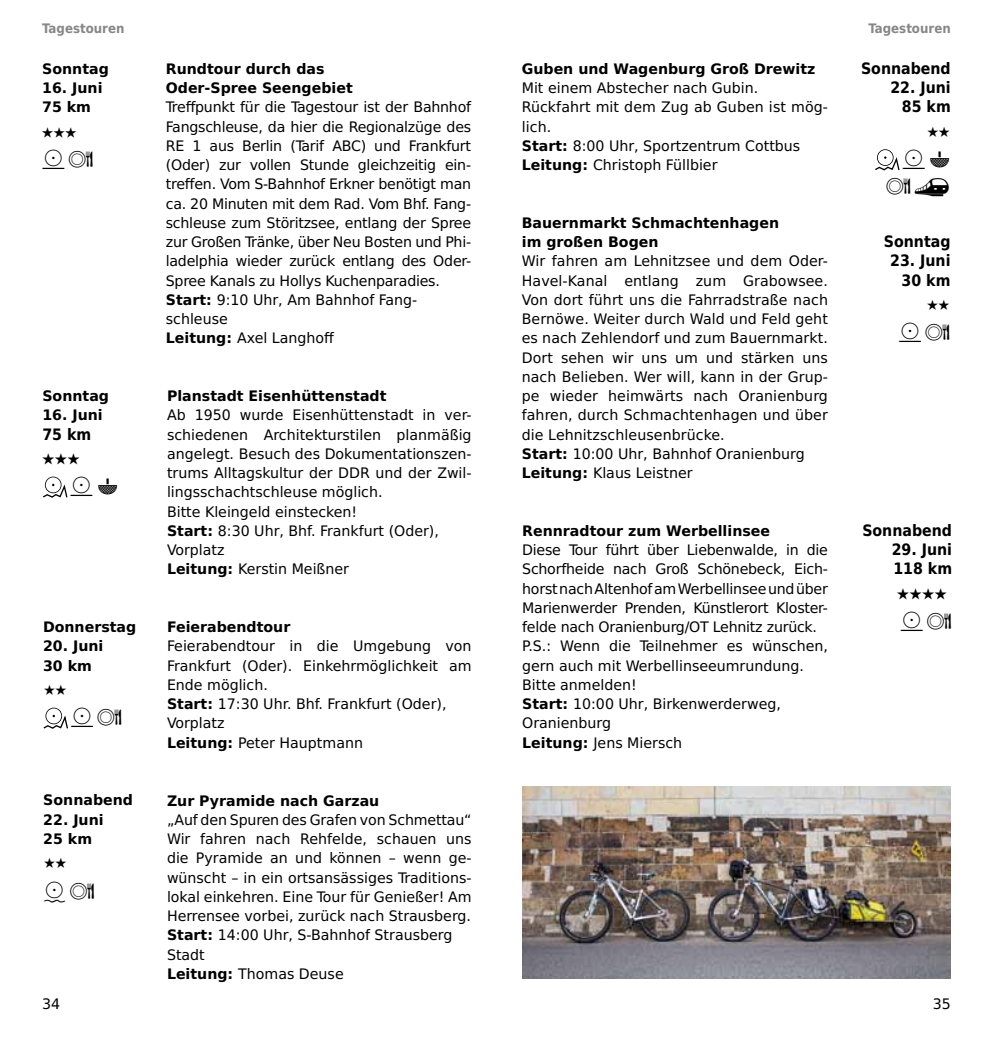
<style>
.page{position:relative;width:993px;height:1042px;background:#fff}
.page>*{position:absolute;margin:0;border:0;box-sizing:border-box;transform-origin:0 0}
.t1{font:22.75px/27.3px "ADFC Picto PP";letter-spacing:.125em;color:#000}
.t2{font:21px "ADFC Picto PP";color:#000}
.t3{font:700 15.75px/19.2px "DejaVu Sans Condensed";color:#000;text-align:right}
.t4{font:14.53px/19.2px "DejaVu Sans Condensed";color:#000;scale:1.09 1}
.t5{font:700 14.53px/19.2px "DejaVu Sans Condensed";color:#000;scale:1.09 1}
.t6{font:700 13.12px "DejaVu Sans Condensed";color:#878787}
.s1{font-weight:700}
</style>
<div class="page">
<svg style="left:43px;top:476px;width:25px;height:22px"></svg>
<svg style="left:43px;top:707px;width:25px;height:22px"></svg>
<svg style="left:875px;top:149px;width:25px;height:22px"></svg>
<img style="left:522px;top:786px;width:428px;height:193px">
<p class="t6" style="left:42px;top:18px;width:84px">Tagestouren</p>
<p class="t6" style="left:868px;top:18px;width:84px">Tagestouren</p>
<p class="t5" style="left:42px;top:59px;width:63px">Sonntag</p>
<p class="t5" style="left:42px;top:78px;width:57px">16. Juni<br>75 km</p>
<h2 class="t2" style="left:42px;top:121px;width:39px">Ă</h2>
<h1 class="t1" style="left:42px;top:145px;width:53px">IN</h1>
<p class="t5" style="left:166px;top:59px;width:173px">Rundtour durch das<br>Oder-Spree Seengebiet</p>
<p class="t4" style="left:166px;top:97px;width:281px">Treffpunkt für die Tagestour ist der Bahnhof Fangschleuse, da hier die Regionalzüge des RE 1 aus Berlin (Tarif ABC) und Frankfurt (Oder) zur vollen Stunde gleichzeitig ein&shy;treffen. Vom S-Bahnhof Erkner benötigt man ca. 20 Minuten mit dem Rad. Vom Bhf. Fang&shy;schleuse zum Störitzsee, entlang der Spree zur Großen Tränke, über Neu Bosten und Phi&shy;ladelphia wieder zurück entlang des Oder-Spree Kanals zu Hollys Kuchenparadies.<br><span class="s1">Start:</span> 9:10 Uhr, Am Bahnhof Fang&shy;schleuse<br><span class="s1">Leitung:</span> Axel Langhoff</p>
<p class="t5" style="left:42px;top:386px;width:63px">Sonntag</p>
<p class="t5" style="left:42px;top:405px;width:57px">16. Juni</p>
<p class="t3" style="left:42px;top:424px;width:50px">75 km</p>
<h1 class="t1" style="left:70px;top:445px;width:50px;text-indent:-28px">Ă<br>IK</h1>
<p class="t5" style="left:167px;top:386px;width:203px">Planstadt Eisenhüttenstadt</p>
<p class="t4" style="left:167px;top:405px;width:281px">Ab 1950 wurde Eisenhüttenstadt in ver&shy;schiedenen Architekturstilen planmäßig angelegt. Besuch des Dokumentationszen&shy;trums Alltagskultur der DDR und der Zwil&shy;lingsschachtschleuse möglich.<br>Bitte Kleingeld einstecken!<br><span class="s1">Start:</span> 8:30 Uhr, Bhf. Frankfurt (Oder), Vorplatz<br><span class="s1">Leitung:</span> Kerstin Meißner</p>
<p class="t5" style="left:43px;top:617px;width:87px">Donnerstag</p>
<p class="t5" style="left:43px;top:636px;width:57px">20. Juni<br>30 km</p>
<h1 class="t1" style="left:43px;top:676px;width:26px">*</h1>
<h1 class="t1" style="left:71px;top:703px;width:53px">IN</h1>
<p class="t5" style="left:167px;top:617px;width:115px">Feierabendtour</p>
<p class="t4" style="left:167px;top:636px;width:281px">Feierabendtour in die Umgebung von<br>Frankfurt (Oder). Einkehrmöglichkeit am<br>Ende möglich.<br><span class="s1">Start:</span> 17:30 Uhr. Bhf. Frankfurt (Oder),<br>Vorplatz<br><span class="s1">Leitung:</span> Peter Hauptmann</p>
<p class="t5" style="left:43px;top:790px;width:84px">Sonnabend</p>
<p class="t5" style="left:43px;top:809px;width:57px">22. Juni<br>25 km</p>
<h1 class="t1" style="left:43px;top:849px;width:53px">*<br>JN</h1>
<p class="t5" style="left:167px;top:790px;width:196px">Zur Pyramide nach Garzau</p>
<p class="t4" style="left:167px;top:809px;width:281px">„Auf den Spuren des Grafen von Schmettau“ Wir fahren nach Rehfelde, schauen uns die Pyramide an und können – wenn ge&shy;wünscht – in ein ortsansässiges Traditions&shy;lokal einkehren. Eine Tour für Genießer! Am Herrensee vorbei, zurück nach Strausberg.<br><span class="s1">Start:</span> 14:00 Uhr, S-Bahnhof Strausberg Stadt<br><span class="s1">Leitung:</span> Thomas Deuse</p>
<p class="t5" style="left:521px;top:59px;width:271px">Guben und Wagenburg Groß Drewitz</p>
<p class="t4" style="left:521px;top:78px;width:282px">Mit einem Abstecher nach Gubin.<br>Rückfahrt mit dem Zug ab Guben ist mög&shy;lich.<br><span class="s1">Start:</span> 8:00 Uhr, Sportzentrum Cottbus<br><span class="s1">Leitung:</span> Christoph Füllbier</p>
<p class="t5" style="left:521px;top:213px;width:237px">Bauernmarkt Schmachtenhagen im großen Bogen</p>
<p class="t4" style="left:521px;top:251px;width:282px">Wir fahren am Lehnitzsee und dem Oder-Havel-Kanal entlang zum Grabowsee.<br>Von dort führt uns die Fahrradstraße nach Bernöwe. Weiter durch Wald und Feld geht es nach Zehlendorf und zum Bauernmarkt.<br>Dort sehen wir uns um und stärken uns nach Belieben. Wer will, kann in der Grup&shy;pe wieder heimwärts nach Oranienburg fahren, durch Schmachtenhagen und über die Lehnitzschleusenbrücke.<br><span class="s1">Start:</span> 10:00 Uhr, Bahnhof Oranienburg <span class="s1">Leitung:</span> Klaus Leistner</p>
<p class="t5" style="left:522px;top:521px;width:229px">Rennradtour zum Werbellinsee</p>
<p class="t4" style="left:522px;top:540px;width:282px">Diese Tour führt über Liebenwalde, in die Schorfheide nach Groß Schönebeck, Eich&shy;horst nach Altenhof am Werbellinsee und über Marienwerder Prenden, Künstlerort Kloster&shy;felde nach Oranienburg/OT Lehnitz zurück.<br>P.S.: Wenn die Teilnehmer es wünschen, gern auch mit Werbellinseeumrundung.<br>Bitte anmelden!<br><span class="s1">Start:</span> 10:00 Uhr, Birkenwerderweg, Oranienburg<br><span class="s1">Leitung:</span> Jens Miersch</p>
<p class="t3" style="left:860px;top:58px;width:91px">Sonnabend</p>
<p class="t3" style="left:890px;top:77px;width:62px">22. Juni<br>85 km</p>
<h1 class="t1" style="left:885px;top:118px;width:67px;text-align:right">*<br>IK<br>NH</h1>
<p class="t3" style="left:883px;top:231px;width:68px">Sonntag</p>
<p class="t3" style="left:889px;top:251px;width:62px">23. Juni<br>30 km</p>
<h1 class="t1" style="left:898px;top:291px;width:53px;text-align:right">*<br>IN</h1>
<p class="t3" style="left:862px;top:520px;width:91px">Sonnabend</p>
<p class="t3" style="left:891px;top:539px;width:62px;text-align:left">29. Juni<br>118 km</p>
<h1 class="t1" style="left:896px;top:580px;width:56px">ă<br>IN</h1>
<p class="t4" style="left:42px;top:994px;width:18px">34</p>
<p class="t4" style="left:932px;top:994px;width:18px">35</p>
</div>
